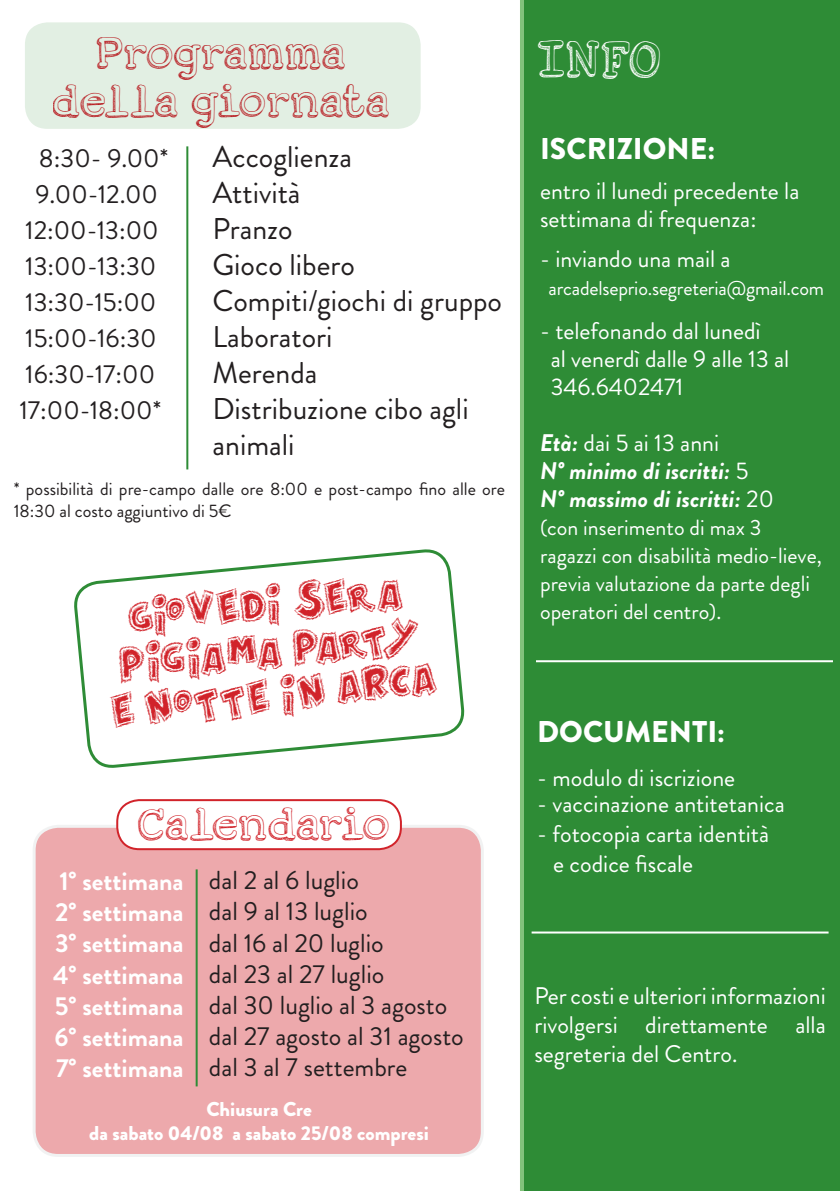
<style>
.page{position:relative;width:840px;height:1191px;background:#fff}
.page>*{position:absolute;margin:0;border:0;box-sizing:border-box;transform-origin:0 0}
.t1{font:46px "DK Koerier";color:#fff}
.t2{font:40px/48px "DK Koerier";letter-spacing:-.015em;color:#d1232a;text-align:center}
.t3{font:30px/36px "Brandon Grotesque";color:#231f20}
.t4{font:900 30px "Brandon Grotesque";color:#fff}
.t5{font:26px "Brandon Grotesque";color:#231f20}
.t6{font:700 26px "Brandon Grotesque";color:#fff}
.t7{font:26px "Destroy";color:#d1232a}
.t8{font:24px/28px "Brandon Grotesque";color:#fff}
.t9{font:italic 700 24px "Brandon Grotesque";color:#fff}
.t10{font:22px/28px "Brandon Grotesque";color:#fff}
.t11{font:900 20px "Brandon Grotesque";color:#fff}
.t12{font:20px "Brandon Grotesque";letter-spacing:-.01em;color:#fff}
.t13{font:18px/21.6px "Brandon Grotesque";color:#231f20}
.s1{font-weight:700;font-style:italic}
.s2{font-weight:400;font-style:normal}
</style>
<div class="page">
<div style="left:34px;top:826px;width:448px;height:329px;background:#eda9ac;border-radius:24px"></div>
<div style="left:33px;top:824px;width:450px;height:333px;border:3px solid #dddee0;border-radius:24px"></div>
<div style="left:23px;top:21px;width:399px;height:109px;background:#e2efe3;border-radius:24px"></div>
<div style="left:22px;top:19px;width:401px;height:113px;border:3px solid #fff;border-radius:24px"></div>
<div style="left:523px;top:0;width:316px;height:1191px;background:#2e8c36"></div>
<hr style="left:520px;top:0;width:3px;height:1191px;background:#82c27c">
<hr style="left:186px;top:146px;width:2px;height:323px;background:#2e8c36">
<svg style="left:74px;top:549px;width:390px;height:258px"></svg>
<hr style="left:535px;top:660px;width:297px;height:2px;background:#fff">
<hr style="left:195px;top:869px;width:2px;height:217px;background:#2e8c36">
<div style="left:117px;top:800px;width:283px;height:49px;background:#fff;border-radius:22px"></div>
<div style="left:116px;top:799px;width:285px;height:51px;border:2px solid #d1232a;border-radius:22px"></div>
<hr style="left:531px;top:931px;width:297px;height:2px;background:#fff">
<h2 class="t2" style="left:52px;top:27px;width:339px">Programma della giornata</h2>
<p class="t5" style="left:39px;top:140px;width:131px">8:30- 9.00*</p>
<p class="t3" style="left:212px;top:139px;width:141px">Accoglienza</p>
<p class="t5" style="left:35px;top:176px;width:124px">9.00-12.00</p>
<p class="t3" style="left:212px;top:175px;width:89px">Attività</p>
<p class="t5" style="left:25px;top:212px;width:135px">12:00-13:00</p>
<p class="t3" style="left:212px;top:211px;width:82px">Pranzo</p>
<p class="t5" style="left:25px;top:248px;width:133px">13:00-13:30</p>
<p class="t3" style="left:212px;top:247px;width:144px">Gioco libero</p>
<p class="t5" style="left:25px;top:284px;width:133px">13:30-15:00</p>
<p class="t3" style="left:212px;top:283px;width:291px">Compiti/giochi di gruppo</p>
<p class="t5" style="left:25px;top:320px;width:133px">15:00-16:30</p>
<p class="t3" style="left:212px;top:319px;width:121px">Laboratori</p>
<p class="t5" style="left:25px;top:356px;width:131px">16:30-17:00</p>
<p class="t3" style="left:212px;top:355px;width:106px">Merenda</p>
<p class="t5" style="left:19px;top:392px;width:143px">17:00-18:00*</p>
<p class="t3" style="left:212px;top:391px;width:257px">Distribuzione cibo agli animali</p>
<p class="t13" style="left:14px;top:478px;width:492px">* possibilità di pre-campo dalle ore 8:00 e post-campo fino alle ore<br>18:30 al costo aggiuntivo di 5€</p>
<p class="t7" style="left:126px;top:603px;width:277px;rotate:-6deg">Giovedi sera</p>
<p class="t7" style="left:117px;top:650px;width:304px;rotate:-6deg">pigiama party</p>
<p class="t7" style="left:109px;top:697px;width:330px;rotate:-6deg">e notte in ARCA</p>
<p class="t2" style="left:137px;top:798px;width:254px">Calendario</p>
<p class="t5" style="left:209px;top:862px;width:151px">dal 2 al 6 luglio</p>
<p class="t5" style="left:209px;top:893px;width:160px">dal 9 al 13 luglio</p>
<p class="t5" style="left:209px;top:924px;width:176px">dal 16 al 20 luglio</p>
<p class="t5" style="left:209px;top:956px;width:177px">dal 23 al 27 luglio</p>
<p class="t5" style="left:209px;top:987px;width:240px">dal 30 luglio al 3 agosto</p>
<p class="t5" style="left:209px;top:1018px;width:256px">dal 27 agosto al 31 agosto</p>
<p class="t5" style="left:209px;top:1049px;width:200px">dal 3 al 7 settembre</p>
<p class="t11" style="left:206px;top:1095px;width:107px">Chiusura Cre</p>
<p class="t11" style="left:89px;top:1119px;width:341px">da sabato 04/08 a sabato 25/08 compresi</p>
<p class="t6" style="left:59px;top:862px;width:126px">1° settimana</p>
<p class="t6" style="left:55px;top:894px;width:130px">2° settimana</p>
<p class="t6" style="left:55px;top:925px;width:130px">3° settimana</p>
<p class="t6" style="left:53px;top:956px;width:132px">4° settimana</p>
<p class="t6" style="left:55px;top:987px;width:130px">5° settimana</p>
<p class="t6" style="left:55px;top:1018px;width:131px">6° settimana</p>
<p class="t6" style="left:56px;top:1050px;width:129px">7° settimana</p>
<p class="t1" style="left:536px;top:25px;width:126px">INFO</p>
<p class="t4" style="left:539px;top:127px;width:176px">ISCRIZIONE:</p>
<p class="t8" style="left:539px;top:177px;width:261px">entro il lunedi precedente la settimana di frequenza:</p>
<p class="t8" style="left:539px;top:245px;width:192px">- inviando una mail a</p>
<p class="t12" style="left:548px;top:274px;width:277px">arcadelseprio.segreteria@gmail.com</p>
<p class="t8" style="left:539px;top:317px;width:222px">- telefonando dal lunedì</p>
<p class="t8" style="left:550px;top:345px;width:240px">al venerdì dalle 9 alle 13 al<br>346.6402471</p>
<p class="t8" style="left:539px;top:429px;width:180px"><span class="s1">Età:</span> dai 5 ai 13 anni</p>
<p class="t9" style="left:539px;top:454px;width:210px">N° minimo di iscritti: <span class="s2">5</span></p>
<p class="t9" style="left:539px;top:482px;width:235px">N° massimo di iscritti: <span class="s2">20</span></p>
<p class="t10" style="left:539px;top:514px;width:283px">(con inserimento di max 3 ragazzi con disabilità medio-lieve, previa valutazione da parte degli operatori del centro).</p>
<p class="t4" style="left:537px;top:710px;width:189px">DOCUMENTI:</p>
<p class="t8" style="left:537px;top:764px;width:199px">- modulo di iscrizione</p>
<p class="t8" style="left:537px;top:790px;width:249px">- vaccinazione antitetanica</p>
<p class="t8" style="left:537px;top:820px;width:233px">- fotocopia carta identità</p>
<p class="t8" style="left:553px;top:850px;width:141px">e codice fiscale</p>
<p class="t8" style="left:534px;top:981px;width:293px;line-height:28.8px;text-align:justify">Per costi e ulteriori informazioni rivolgersi direttamente alla segreteria del Centro.</p>
</div>
